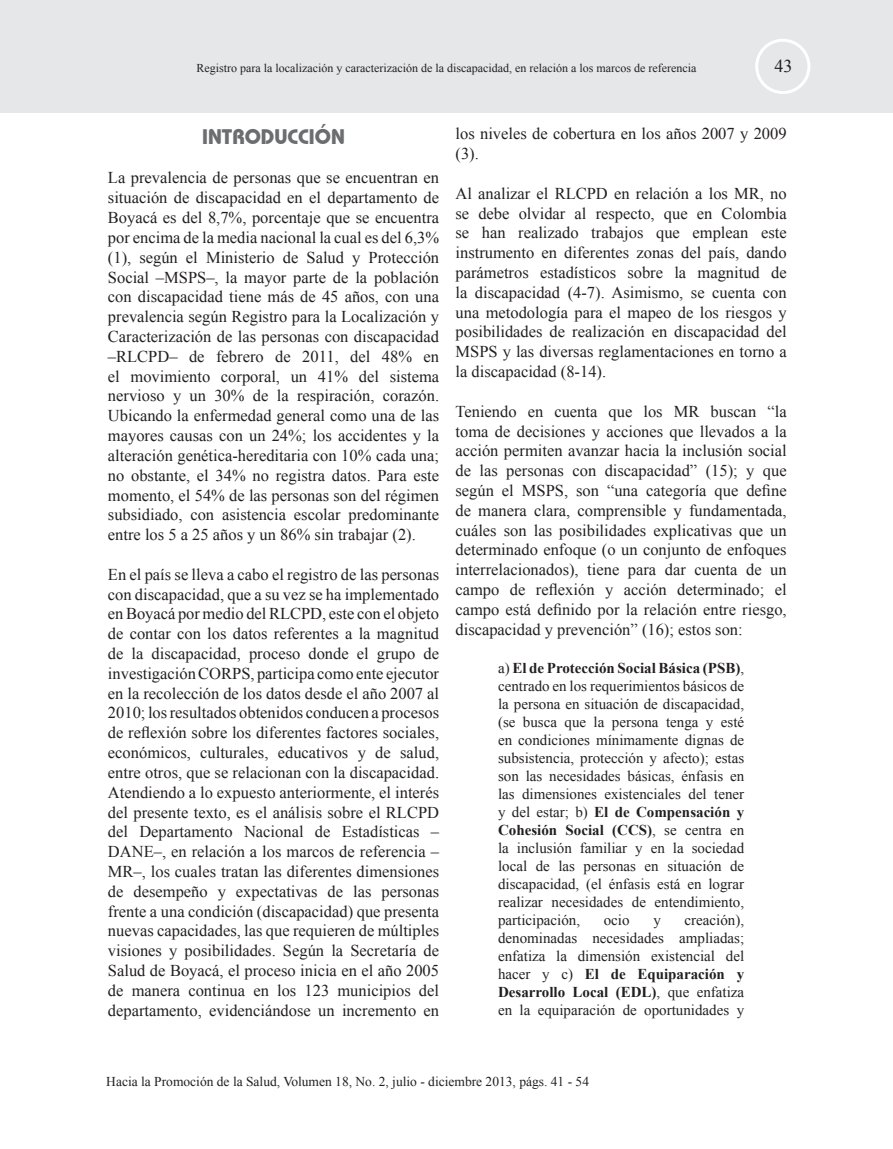
<style>
.page{position:relative;width:893px;height:1149px;background:#fff}
.page>*{position:absolute;margin:0;border:0;box-sizing:border-box;transform-origin:0 0}
.t1{font:700 21px "Bauhaus IT Cby BT";color:#6c6d70}
.t2{font:18px "Times New Roman";color:#231f20}
.t3{font:16.5px/19.8px "Times New Roman";color:#231f20;text-align:justify}
.t4{font:15px/18px "Times New Roman";color:#231f20;text-align:justify}
.t5{font:13.5px "Times New Roman";color:#231f20}
.t6{font:12px "Times New Roman";color:#231f20}
.s1{font-weight:700}
</style>
<div class="page">
<div style="left:0;top:0;width:893px;height:113px;background:#e6e7e9"></div>
<div style="left:755px;top:39px;width:55px;height:55px;border:3px solid #fff;border-radius:50%"></div>
<p class="t6" style="left:197px;top:60px;width:501px">Registro para la localización y caracterización de la discapacidad, en relación a los marcos de referencia</p>
<p class="t2" style="left:774px;top:54px;width:19px">43</p>
<p class="t1" style="left:202px;top:124px;width:144px">INTRODUCCIÓN</p>
<p class="t3" style="left:108px;top:168px;width:333px">La prevalencia de personas que se encuentran en situación de discapacidad en el departamento de Boyacá es del 8,7%, porcentaje que se encuentra por encima de la media nacional la cual es del 6,3% (1), según el Ministerio de Salud y Protección Social –MSPS–, la mayor parte de la población con discapacidad tiene más de 45 años, con una prevalencia según Registro para la Localización y Caracterización de las personas con discapacidad –RLCPD– de febrero de 2011, del 48% en el movimiento corporal, un 41% del sistema nervioso y un 30% de la respiración, corazón.<br>Ubicando la enfermedad general como una de las mayores causas con un 24%; los accidentes y la alteración genética-hereditaria con 10% cada una; no obstante, el 34% no registra datos. Para este momento, el 54% de las personas son del régimen subsidiado, con asistencia escolar predominante entre los 5 a 25 años y un 86% sin trabajar (2).</p>
<p class="t3" style="left:108px;top:564px;width:333px">En el país se lleva a cabo el registro de las personas con discapacidad, que a su vez se ha implementado en Boyacá por medio del RLCPD, este con el objeto de contar con los datos referentes a la magnitud de la discapacidad, proceso donde el grupo de investigación CORPS, participa como ente ejecutor en la recolección de los datos desde el año 2007 al 2010; los resultados obtenidos conducen a procesos de reflexión sobre los diferentes factores sociales, económicos, culturales, educativos y de salud, entre otros, que se relacionan con la discapacidad.<br>Atendiendo a lo expuesto anteriormente, el interés del presente texto, es el análisis sobre el RLCPD del Departamento Nacional de Estadísticas – DANE–, en relación a los marcos de referencia – MR–, los cuales tratan las diferentes dimensiones de desempeño y expectativas de las personas frente a una condición (discapacidad) que presenta nuevas capacidades, las que requieren de múltiples visiones y posibilidades. Según la Secretaría de Salud de Boyacá, el proceso inicia en el año 2005 de manera continua en los 123 municipios del departamento, evidenciándose un incremento en</p>
<p class="t3" style="left:455px;top:123px;width:333px">los niveles de cobertura en los años 2007 y 2009 (3).</p>
<p class="t3" style="left:455px;top:183px;width:333px">Al analizar el RLCPD en relación a los MR, no se debe olvidar al respecto, que en Colombia se han realizado trabajos que emplean este instrumento en diferentes zonas del país, dando parámetros estadísticos sobre la magnitud de la discapacidad (4-7). Asimismo, se cuenta con una metodología para el mapeo de los riesgos y posibilidades de realización en discapacidad del MSPS y las diversas reglamentaciones en torno a la discapacidad (8-14).</p>
<p class="t3" style="left:455px;top:401px;width:333px">Teniendo en cuenta que los MR buscan “la toma de decisiones y acciones que llevados a la acción permiten avanzar hacia la inclusión social de las personas con discapacidad” (15); y que según el MSPS, son “una categoría que define de manera clara, comprensible y fundamentada, cuáles son las posibilidades explicativas que un determinado enfoque (o un conjunto de enfoques interrelacionados), tiene para dar cuenta de un campo de reflexión y acción determinado; el campo está definido por la relación entre riesgo, discapacidad y prevención” (16); estos son:</p>
<p class="t4" style="left:498px;top:658px;width:248px">a) <span class="s1">El de Protección Social Básica (PSB)</span>, centrado en los requerimientos básicos de la persona en situación de discapacidad, (se busca que la persona tenga y esté en condiciones mínimamente dignas de subsistencia, protección y afecto); estas son las necesidades básicas, énfasis en las dimensiones existenciales del tener y del estar; b) <span class="s1">El de Compensación y Cohesión Social (CCS)</span>, se centra en la inclusión familiar y en la sociedad local de las personas en situación de discapacidad, (el énfasis está en lograr realizar necesidades de entendimiento, participación,</p>
<p class="t4" style="left:498px;top:910px;width:248px;text-indent:187px">creación), denominadas necesidades ampliadas; enfatiza la dimensión existencial del hacer y c) <span class="s1">El de Equiparación y Desarrollo Local (EDL)</span>, que enfatiza en la equiparación de oportunidades y</p>
<p class="t4" style="left:604px;top:910px;width:27px">ocio</p>
<p class="t4" style="left:653px;top:910px;width:9px">y</p>
<p class="t5" style="left:106px;top:1072px;width:484px">Hacia la Promoción de la Salud, Volumen 18, No. 2, julio - diciembre 2013, págs. 41 - 54</p>
</div>
